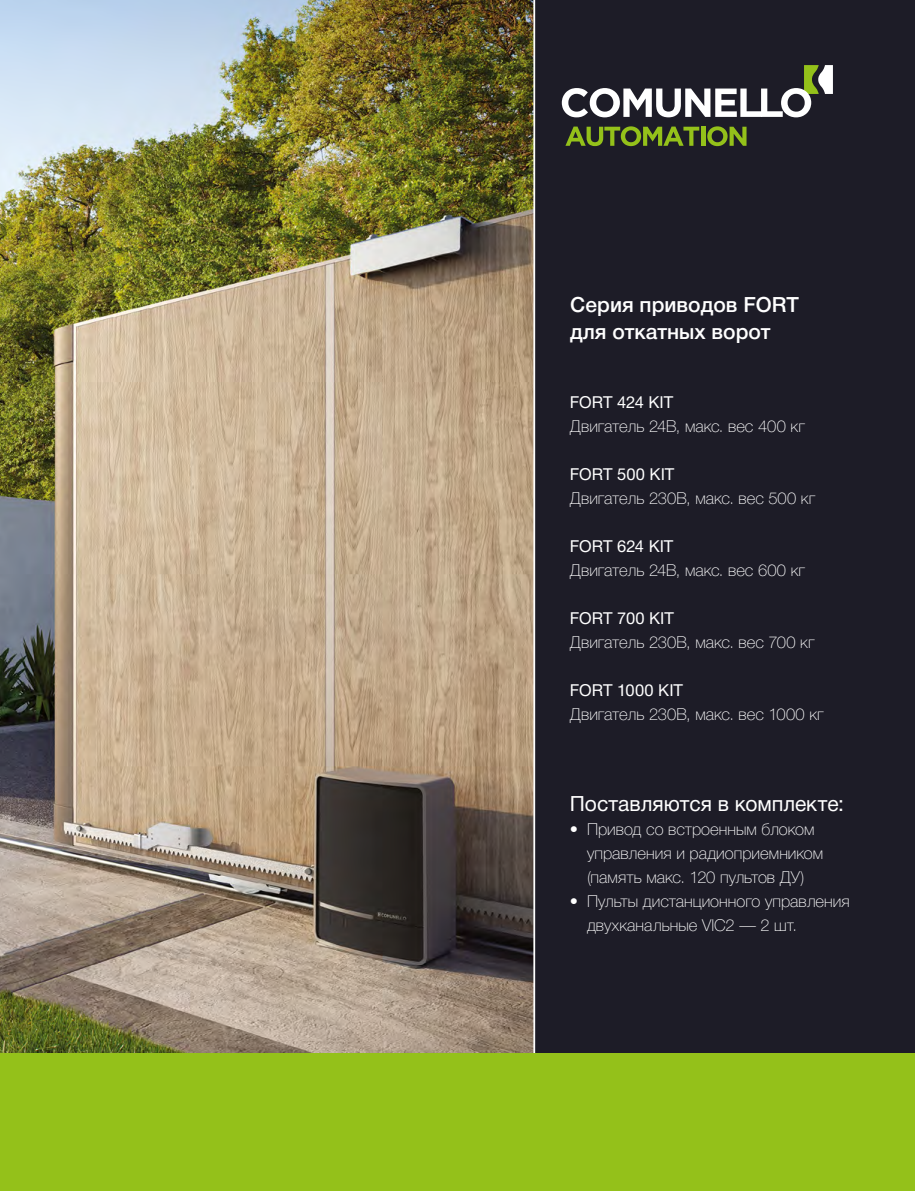
<style>
.page{position:relative;width:915px;height:1191px;background:#fff}
.page>*{position:absolute;margin:0;border:0;box-sizing:border-box;transform-origin:0 0}
.t1{font:500 21px/27px "Helvetica Neue Cyr";color:#fff}
.t2{font:21px "Helvetica Neue Cyr";color:#fff}
.t3{font:100 16.5px/24px "Helvetica Neue Cyr";color:#fff}
.t4{font:16.5px "Helvetica Neue Cyr";color:#fff}
</style>
<div class="page">
<div style="left:533px;top:0;width:381px;height:1062px;background:#1d1c27"></div>
<img style="left:0;top:0;width:533px;height:1053px">
<svg style="left:561px;top:65px;width:271px;height:52px"></svg>
<svg style="left:565px;top:126px;width:134px;height:20px"></svg>
<svg style="left:701px;top:127px;width:3px;height:19px"></svg>
<svg style="left:707px;top:126px;width:39px;height:20px"></svg>
<svg style="left:533px;top:0;width:2px;height:1053px;background:#e8e5de"></svg>
<div style="left:0;top:1053px;width:914px;height:138px;background:#94c11a"></div>
<p class="t1" style="left:570px;top:291px;width:230px">Серия приводов FORT для откатных ворот</p>
<p class="t4" style="left:569px;top:393px;width:105px">FORT 424 KIT</p>
<p class="t3" style="left:569px;top:414px;width:236px">Двигатель 24В, макс. вес 400 кг</p>
<p class="t4" style="left:569px;top:465px;width:106px">FORT 500 KIT</p>
<p class="t3" style="left:569px;top:486px;width:247px">Двигатель 230В, макс. вес 500 кг</p>
<p class="t4" style="left:569px;top:537px;width:105px">FORT 624 KIT</p>
<p class="t3" style="left:569px;top:558px;width:236px">Двигатель 24В, макс. вес 600 кг</p>
<p class="t4" style="left:569px;top:609px;width:105px">FORT 700 KIT</p>
<p class="t3" style="left:569px;top:630px;width:246px">Двигатель 230В, макс. вес 700 кг</p>
<p class="t4" style="left:569px;top:681px;width:114px">FORT 1000 KIT</p>
<p class="t3" style="left:569px;top:702px;width:255px">Двигатель 230В, макс. вес 1000 кг</p>
<p class="t2" style="left:569px;top:792px;width:275px">Поставляются в комплекте:</p>
<p class="t3" style="left:586px;top:817px;width:237px;text-indent:-17px">• Привод со встроенным блоком управления и радиоприемником (память макс. 120 пультов ДУ)</p>
<p class="t3" style="left:586px;top:889px;width:264px;text-indent:-17px">• Пульты дистанционного управления двухканальные VIC2 — 2 шт.</p>
</div>
